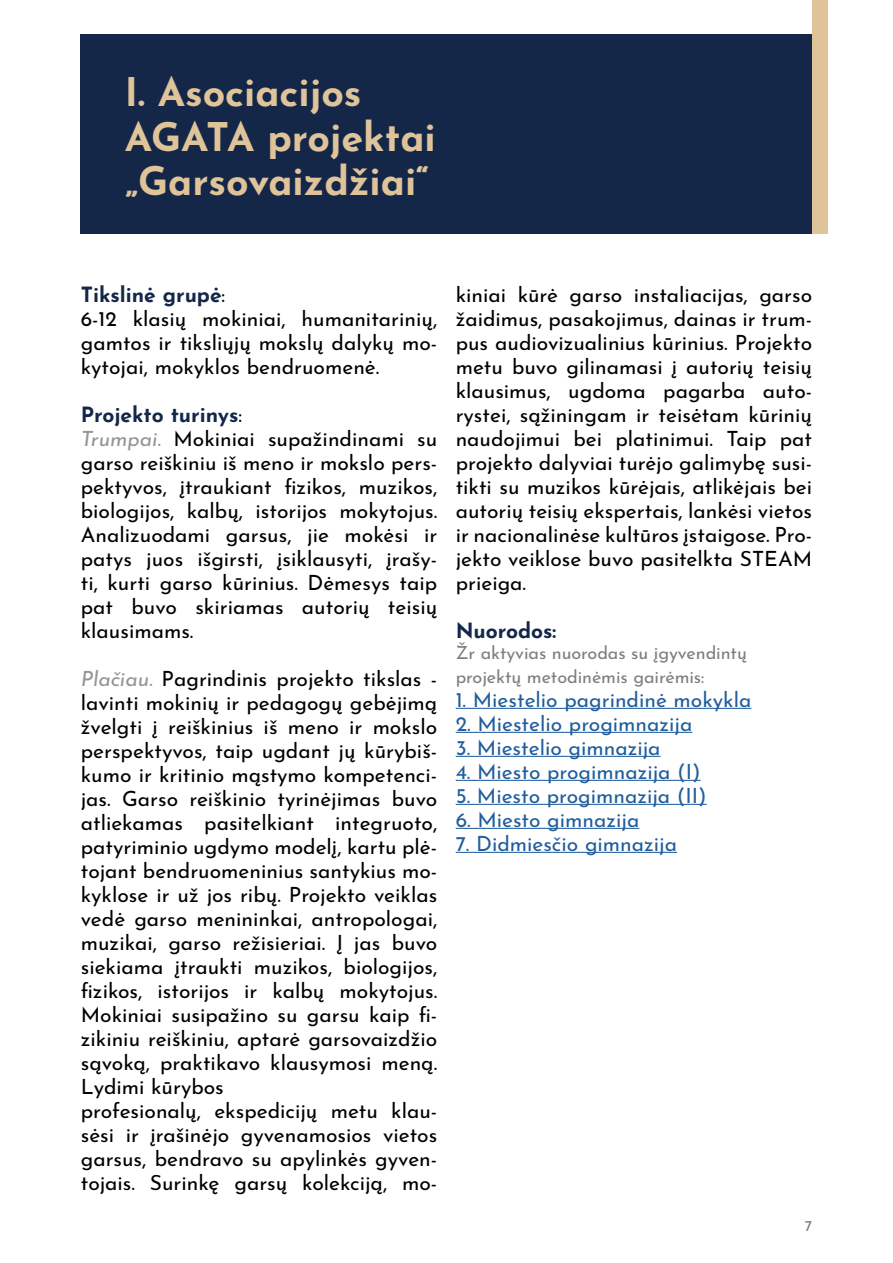
<style>
.page{position:relative;width:893px;height:1263px;background:#fff}
.page>*{position:absolute;margin:0;border:0;box-sizing:border-box;transform-origin:0 0}
.t1{font:700 39.45px/44.5px "Josefin Sans";color:#dfc399}
.t2{font:21px/24px "Josefin Sans";color:#000}
.t3{font:21px "Josefin Sans";color:#215e9e}
.t4{font:700 21px "Josefin Sans";color:#142749}
.t5{font:18px/24px "Josefin Sans";letter-spacing:-.005em;color:#7c7e81}
.t6{font:15px "Josefin Sans";color:#7c7e81}
.s1{font-weight:700;color:#142749}
.s2{font-style:italic;color:#939598}
</style>
<div class="page">
<div style="left:81px;top:34px;width:740px;height:200px;background:#142749"></div>
<div style="left:812px;top:0;width:16px;height:234px;background:#dfc399"></div>
<hr style="left:456px;top:708px;width:295px;height:1px;background:#215e9e">
<hr style="left:456px;top:732px;width:236px;height:1px;background:#215e9e">
<hr style="left:456px;top:756px;width:204px;height:1px;background:#215e9e">
<hr style="left:456px;top:780px;width:245px;height:1px;background:#215e9e">
<hr style="left:456px;top:804px;width:251px;height:1px;background:#215e9e">
<hr style="left:456px;top:828px;width:183px;height:1px;background:#215e9e">
<hr style="left:456px;top:852px;width:221px;height:1px;background:#215e9e">
<h1 class="t1" style="left:125px;top:64px;width:312px">I. Asociacijos<br>AGATA projektai „Garsovaizdžiai“</h1>
<p class="t2" style="left:81px;top:280px;width:358px"><span class="s1">Tikslinė grupė</span>:<br>6-12 klasių mokiniai, humanitarinių, gamtos ir tiksliųjų mokslų dalykų mo&shy;kytojai, mokyklos bendruomenė.</p>
<p class="t2" style="left:81px;top:400px;width:358px"><span class="s1">Projekto turinys</span>:<br><span class="s2">Trumpai.</span> Mokiniai supažindinami su garso reiškiniu iš meno ir mokslo pers&shy;pektyvos, įtraukiant fizikos, muzikos, biologijos, kalbų, istorijos mokytojus.<br>Analizuodami garsus, jie mokėsi ir patys juos išgirsti, įsiklausyti, įrašy&shy;ti, kurti garso kūrinius. Dėmesys taip pat buvo skiriamas autorių teisių klausimams.</p>
<p class="t2" style="left:81px;top:664px;width:358px"><span class="s2">Plačiau.</span> Pagrindinis projekto tikslas - lavinti mokinių ir pedagogų gebėjimą žvelgti į reiškinius iš meno ir mokslo perspektyvos, taip ugdant jų kūrybiš&shy;kumo ir kritinio mąstymo kompetenci&shy;jas. Garso reiškinio tyrinėjimas buvo atliekamas pasitelkiant integruoto, patyriminio ugdymo modelį, kartu plė&shy;tojant bendruomeninius santykius mo&shy;kyklose ir už jos ribų. Projekto veiklas vedė garso menininkai, antropologai, muzikai, garso režisieriai. Į jas buvo siekiama įtraukti muzikos, biologijos, fizikos, istorijos ir kalbų mokytojus.<br>Mokiniai susipažino su garsu kaip fi&shy;zikiniu reiškiniu, aptarė garsovaizdžio sąvoką, praktikavo klausymosi meną.<br>Lydimi kūrybos<br>profesionalų, ekspedicijų metu klau&shy;sėsi ir įrašinėjo gyvenamosios vietos garsus, bendravo su apylinkės gyven&shy;tojais. Surinkę garsų kolekciją, mo-</p>
<p class="t2" style="left:456px;top:280px;width:358px;text-align:justify">kiniai kūrė garso instaliacijas, garso žaidimus, pasakojimus, dainas ir trum&shy;pus audiovizualinius kūrinius. Projekto metu buvo gilinamasi į autorių teisių klausimus, ugdoma pagarba auto&shy;rystei, sąžiningam ir teisėtam kūrinių naudojimui bei platinimui. Taip pat projekto dalyviai turėjo galimybę susi&shy;tikti su muzikos kūrėjais, atlikėjais bei autorių teisių ekspertais, lankėsi vietos ir nacionalinėse kultūros įstaigose. Pro&shy;jekto veiklose buvo pasitelkta STEAM prieiga.</p>
<p class="t4" style="left:456px;top:612px;width:102px">Nuorodos:</p>
<p class="t5" style="left:456px;top:638px;width:293px">Žr aktyvias nuorodas su įgyvendintų projektų metodinėmis gairėmis:</p>
<p class="t3" style="left:456px;top:682px;width:297px">1. Miestelio pagrindinė mokykla</p>
<p class="t3" style="left:456px;top:706px;width:238px">2. Miestelio progimnazija</p>
<p class="t3" style="left:456px;top:730px;width:206px">3. Miestelio gimnazija</p>
<p class="t3" style="left:456px;top:754px;width:246px">4. Miesto progimnazija (I)</p>
<p class="t3" style="left:456px;top:778px;width:253px">5. Miesto progimnazija (II)</p>
<p class="t3" style="left:456px;top:802px;width:185px">6. Miesto gimnazija</p>
<p class="t3" style="left:456px;top:826px;width:223px">7. Didmiesčio gimnazija</p>
<p class="t6" style="left:805px;top:1213px;width:9px">7</p>
</div>
